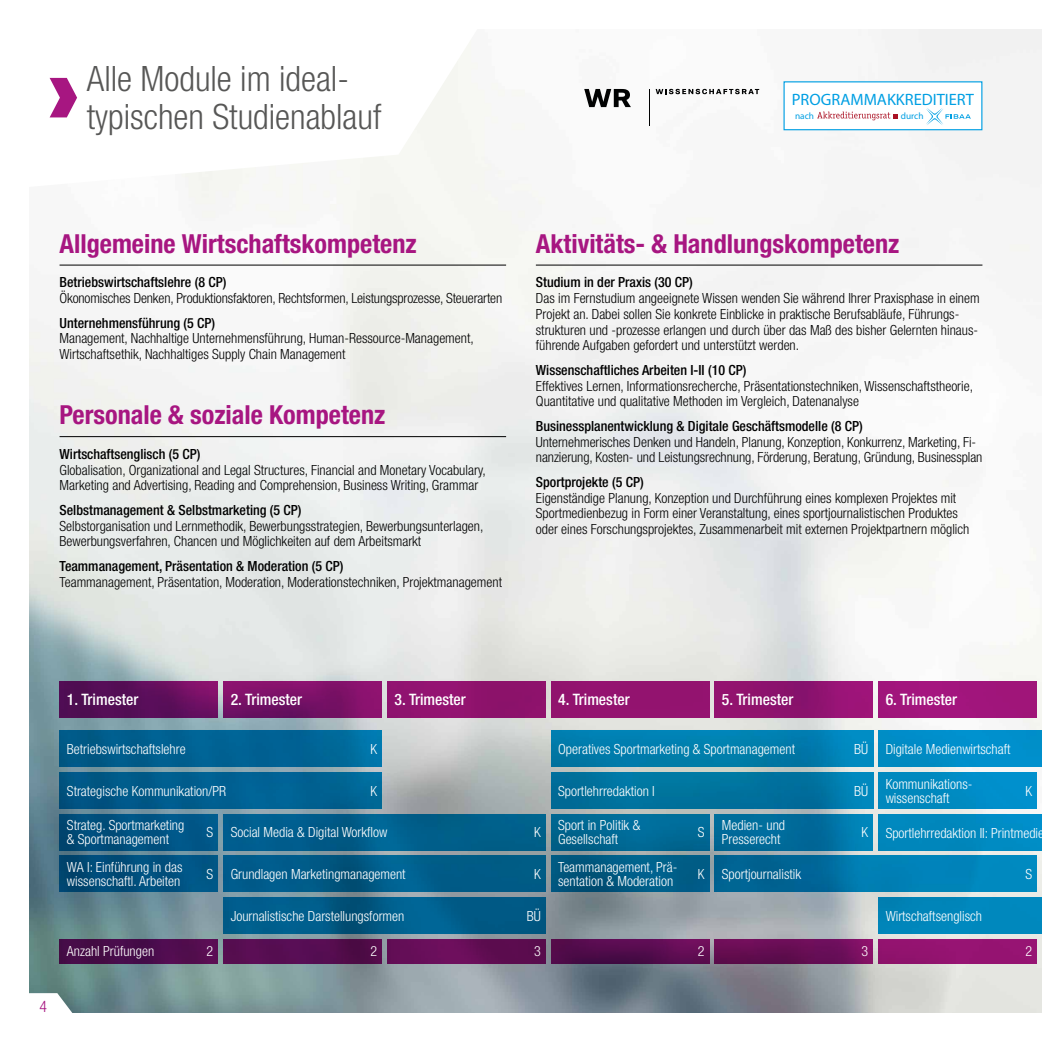
<style>
.page{position:relative;width:1042px;height:1042px;background:#fff}
.page>*{position:absolute;margin:0;border:0;box-sizing:border-box;transform-origin:0 0}
.t1{font:300 condensed 35px/38.5px "Helvetica Neue LT Std";color:#575756}
.t2{font:700 condensed 26.25px "Helvetica Neue LT Std";color:#a71681}
.t3{font:300 16.45px "Unit OT";color:#009fe3}
.t4{font:500 condensed 15.75px "Helvetica Neue LT Std";color:#fff}
.t5{font:300 condensed 15.75px "Helvetica Neue LT Std";color:#a71681}
.t6{font:300 condensed 14px/15.8px "Helvetica Neue LT Std";color:#000}
.t7{font:300 condensed 14px/14px "Helvetica Neue LT Std";color:#fff}
.t8{font:500 condensed 14px "Helvetica Neue LT Std";color:#000}
.t9{font:300 9.28px "Unit OT";color:#009fe3}
</style>
<div class="page">
<img style="left:30px;top:30px;width:1012px;height:982px">
<svg style="left:30px;top:30px;width:465px;height:159px"></svg>
<svg style="left:50px;top:78px;width:27px;height:39px"></svg>
<svg style="left:29px;top:993px;width:45px;height:20px"></svg>
<hr style="left:60px;top:265px;width:446px;height:1px;background:#000">
<hr style="left:536px;top:265px;width:446px;height:1px;background:#000">
<hr style="left:60px;top:436px;width:446px;height:1px;background:#000">
<svg style="left:60px;top:681px;width:158px;height:37px;background:#5d0e5a"></svg>
<svg style="left:223px;top:681px;width:159px;height:37px;background:#7b1168"></svg>
<div style="left:387px;top:681px;width:159px;height:37px;background:#90136e"></div>
<div style="left:551px;top:681px;width:158px;height:37px;background:#93136f"></div>
<div style="left:714px;top:681px;width:159px;height:37px;background:linear-gradient(to right,#8b126a,#981477)"></div>
<div style="left:878px;top:681px;width:159px;height:37px;background:#a71681"></div>
<div style="left:60px;top:939px;width:158px;height:24px;background:linear-gradient(to right,#400b44,#560d52)"></div>
<div style="left:223px;top:939px;width:159px;height:24px;background:linear-gradient(to right,#5a0e56,#500b49)"></div>
<div style="left:387px;top:939px;width:159px;height:24px;background:#630e56"></div>
<svg style="left:551px;top:939px;width:158px;height:24px;background:#560c4e"></svg>
<svg style="left:714px;top:939px;width:159px;height:24px;background:#6a0d56"></svg>
<div style="left:878px;top:939px;width:159px;height:24px;background:#951371"></div>
<div style="left:60px;top:730px;width:322px;height:37px;background:linear-gradient(to right,#005785,#006da1)"></div>
<div style="left:223px;top:814px;width:323px;height:36px;background:#005e8c"></div>
<svg style="left:551px;top:730px;width:322px;height:37px;background:#007eaf"></svg>
<svg style="left:551px;top:772px;width:322px;height:37px;background:#0073a0"></svg>
<div style="left:714px;top:855px;width:323px;height:37px;background:linear-gradient(to right,#005d8c,#0091c9)"></div>
<div style="left:878px;top:730px;width:164px;height:37px;background:#008fcb"></div>
<div style="left:878px;top:814px;width:164px;height:37px;background:linear-gradient(to right,#0085b8,#008dc7)"></div>
<div style="left:878px;top:897px;width:164px;height:37px;background:#0088bd"></div>
<div style="left:60px;top:772px;width:322px;height:37px;background:linear-gradient(to right,#005584,#00689a)"></div>
<svg style="left:223px;top:855px;width:323px;height:37px;background:#005b87"></svg>
<svg style="left:223px;top:897px;width:323px;height:37px;background:#005b88"></svg>
<div style="left:60px;top:814px;width:158px;height:36px;background:linear-gradient(to right,#004974,#005b8d)"></div>
<div style="left:551px;top:814px;width:158px;height:36px;background:linear-gradient(to right,#00648d,#006d9b)"></div>
<div style="left:714px;top:814px;width:159px;height:36px;background:linear-gradient(to right,#006491,#007baf)"></div>
<div style="left:878px;top:772px;width:159px;height:37px;background:#008bc2"></div>
<div style="left:60px;top:855px;width:158px;height:37px;background:linear-gradient(to right,#00436d,#005989)"></div>
<div style="left:551px;top:855px;width:158px;height:37px;background:linear-gradient(to right,#005379,#00618d)"></div>
<div style="left:784px;top:82px;width:198px;height:48px;background:#fff"></div>
<div style="left:783px;top:81px;width:199px;height:49px;border:1px solid #009fe3"></div>
<svg style="left:926px;top:108px;width:45px;height:17px"></svg>
<svg style="left:817px;top:112px;width:81px;height:8px"></svg>
<svg style="left:584px;top:89px;width:47px;height:18px"></svg>
<svg style="left:655px;top:89px;width:104px;height:5px"></svg>
<hr style="left:649px;top:89px;width:1px;height:36px;background:#010202">
<h1 class="t1" style="left:87px;top:59px;width:296px">Alle Module im ideal&shy;typischen Studienablauf</h1>
<p class="t3" style="left:792px;top:89px;width:184px">PROGRAMMAKKREDITIERT</p>
<p class="t9" style="left:795px;top:110px;width:20px">nach</p>
<p class="t9" style="left:901px;top:110px;width:24px">durch</p>
<h2 class="t2" style="left:60px;top:228px;width:359px">Allgemeine Wirtschaftskompetenz</h2>
<h2 class="t2" style="left:536px;top:228px;width:365px">Aktivitäts- &amp; Handlungskompetenz</h2>
<p class="t8" style="left:60px;top:274px;width:168px">Betriebswirtschaftslehre (8 CP)</p>
<p class="t6" style="left:60px;top:290px;width:444px">Ökonomisches Denken, Produktionsfaktoren, Rechtsformen, Leistungsprozesse, Steuerarten</p>
<p class="t8" style="left:60px;top:314px;width:157px">Unternehmensführung (5 CP)</p>
<p class="t6" style="left:60px;top:330px;width:416px">Management, Nachhaltige Unternehmensführung, Human-Ressource-Management,<br>Wirtschaftsethik, Nachhaltiges Supply Chain Management</p>
<h2 class="t2" style="left:60px;top:399px;width:327px">Personale &amp; soziale Kompetenz</h2>
<p class="t8" style="left:60px;top:445px;width:142px">Wirtschaftsenglisch (5 CP)</p>
<p class="t6" style="left:60px;top:462px;width:428px">Globalisation, Organizational and Legal Structures, Financial and Monetary Vocabulary,<br>Marketing and Advertising, Reading and Comprehension, Business Writing, Grammar</p>
<p class="t8" style="left:60px;top:501px;width:243px">Selbstmanagement &amp; Selbstmarketing (5 CP)</p>
<p class="t6" style="left:60px;top:518px;width:425px">Selbstorganisation und Lernmethodik, Bewerbungsstrategien, Bewerbungsunterlagen,<br>Bewerbungsverfahren, Chancen und Möglichkeiten auf dem Arbeitsmarkt</p>
<p class="t8" style="left:60px;top:557px;width:285px">Teammanagement, Präsentation &amp; Moderation (5 CP)</p>
<p class="t6" style="left:60px;top:574px;width:444px">Teammanagement, Präsentation, Moderation, Moderationstechniken, Projektmanagement</p>
<p class="t8" style="left:536px;top:274px;width:158px">Studium in der Praxis (30 CP)</p>
<p class="t6" style="left:536px;top:290px;width:445px">Das im Fernstudium angeeignete Wissen wenden Sie während Ihrer Praxisphase in einem Projekt an. Dabei sollen Sie konkrete Einblicke in praktische Berufsabläufe, Führungs&shy;strukturen und -prozesse erlangen und durch über das Maß des bisher Gelernten hinaus&shy;führende Aufgaben gefordert und unterstützt werden.</p>
<p class="t8" style="left:536px;top:361px;width:212px">Wissenschaftliches Arbeiten I-II (10 CP)</p>
<p class="t6" style="left:536px;top:378px;width:439px">Effektives Lernen, Informationsrecherche, Präsentationstechniken, Wissenschaftstheorie,<br>Quantitative und qualitative Methoden im Vergleich, Datenanalyse</p>
<p class="t8" style="left:536px;top:417px;width:328px">Businessplanentwicklung &amp; Digitale Geschäftsmodelle (8 CP)</p>
<p class="t6" style="left:536px;top:434px;width:448px">Unternehmerisches Denken und Handeln, Planung, Konzeption, Konkurrenz, Marketing, Fi&shy;nanzierung, Kosten- und Leistungsrechnung, Förderung, Beratung, Gründung, Businessplan</p>
<p class="t8" style="left:536px;top:473px;width:109px">Sportprojekte (5 CP)</p>
<p class="t6" style="left:536px;top:490px;width:435px">Eigenständige Planung, Konzeption und Durchführung eines komplexen Projektes mit<br>Sportmedienbezug in Form einer Veranstaltung, eines sportjournalistischen Produktes oder eines Forschungsprojektes, Zusammenarbeit mit externen Projektpartnern möglich</p>
<p class="t5" style="left:40px;top:997px;width:9px">4</p>
<p class="t4" style="left:67px;top:690px;width:73px">1. Trimester</p>
<p class="t4" style="left:231px;top:690px;width:73px">2. Trimester</p>
<p class="t4" style="left:394px;top:690px;width:73px">3. Trimester</p>
<p class="t4" style="left:558px;top:690px;width:73px">4. Trimester</p>
<p class="t4" style="left:722px;top:690px;width:73px">5. Trimester</p>
<p class="t4" style="left:885px;top:690px;width:73px">6. Trimester</p>
<p class="t7" style="left:67px;top:742px;width:120px">Betriebswirtschaftslehre</p>
<p class="t7" style="left:854px;top:742px;width:15px">BÜ</p>
<p class="t7" style="left:854px;top:783px;width:15px">BÜ</p>
<p class="t7" style="left:558px;top:742px;width:238px">Operatives Sportmarketing &amp; Sportmanagement</p>
<p class="t7" style="left:558px;top:783px;width:98px">Sportlehrredaktion I</p>
<p class="t7" style="left:885px;top:742px;width:126px">Digitale Medienwirtschaft</p>
<p class="t7" style="left:370px;top:742px;width:8px">K</p>
<p class="t7" style="left:885px;top:776px;width:88px">Kommunikations&shy;wissenschaft</p>
<p class="t7" style="left:67px;top:783px;width:161px">Strategische Kommunikation/PR</p>
<p class="t7" style="left:370px;top:783px;width:8px">K</p>
<p class="t7" style="left:1025px;top:783px;width:8px">K</p>
<p class="t7" style="left:67px;top:818px;width:119px">Strateg. Sportmarketing &amp; Sportmanagement</p>
<p class="t7" style="left:558px;top:818px;width:84px">Sport in Politik &amp;<br>Gesellschaft</p>
<p class="t7" style="left:722px;top:818px;width:65px">Medien- und<br>Presserecht</p>
<p class="t7" style="left:207px;top:825px;width:8px">S</p>
<p class="t7" style="left:698px;top:825px;width:8px">S</p>
<p class="t7" style="left:861px;top:825px;width:8px">K</p>
<p class="t7" style="left:231px;top:825px;width:158px">Social Media &amp; Digital Workflow</p>
<p class="t7" style="left:534px;top:825px;width:8px">K</p>
<p class="t7" style="left:885px;top:825px;width:160px">Sportlehrredaktion II: Printmedie</p>
<p class="t7" style="left:67px;top:860px;width:117px">WA I: Einführung in das wissenschaftl. Arbeiten</p>
<p class="t7" style="left:558px;top:860px;width:121px">Teammanagement, Prä&shy;sentation &amp; Moderation</p>
<p class="t7" style="left:207px;top:867px;width:8px">S</p>
<p class="t7" style="left:698px;top:867px;width:8px">K</p>
<p class="t7" style="left:231px;top:867px;width:176px">Grundlagen Marketingmanagement</p>
<p class="t7" style="left:231px;top:908px;width:175px">Journalistische Darstellungsformen</p>
<p class="t7" style="left:534px;top:867px;width:8px">K</p>
<p class="t7" style="left:527px;top:908px;width:15px">BÜ</p>
<p class="t7" style="left:722px;top:867px;width:81px">Sportjournalistik</p>
<p class="t7" style="left:885px;top:908px;width:98px">Wirtschaftsenglisch</p>
<p class="t7" style="left:1025px;top:867px;width:8px">S</p>
<p class="t7" style="left:67px;top:944px;width:89px">Anzahl Prüfungen</p>
<p class="t7" style="left:207px;top:944px;width:8px">2</p>
<p class="t7" style="left:370px;top:944px;width:8px">2</p>
<p class="t7" style="left:534px;top:944px;width:8px">3</p>
<p class="t7" style="left:698px;top:944px;width:8px">2</p>
<p class="t7" style="left:861px;top:944px;width:8px">3</p>
<p class="t7" style="left:1025px;top:944px;width:8px">2</p>
</div>
